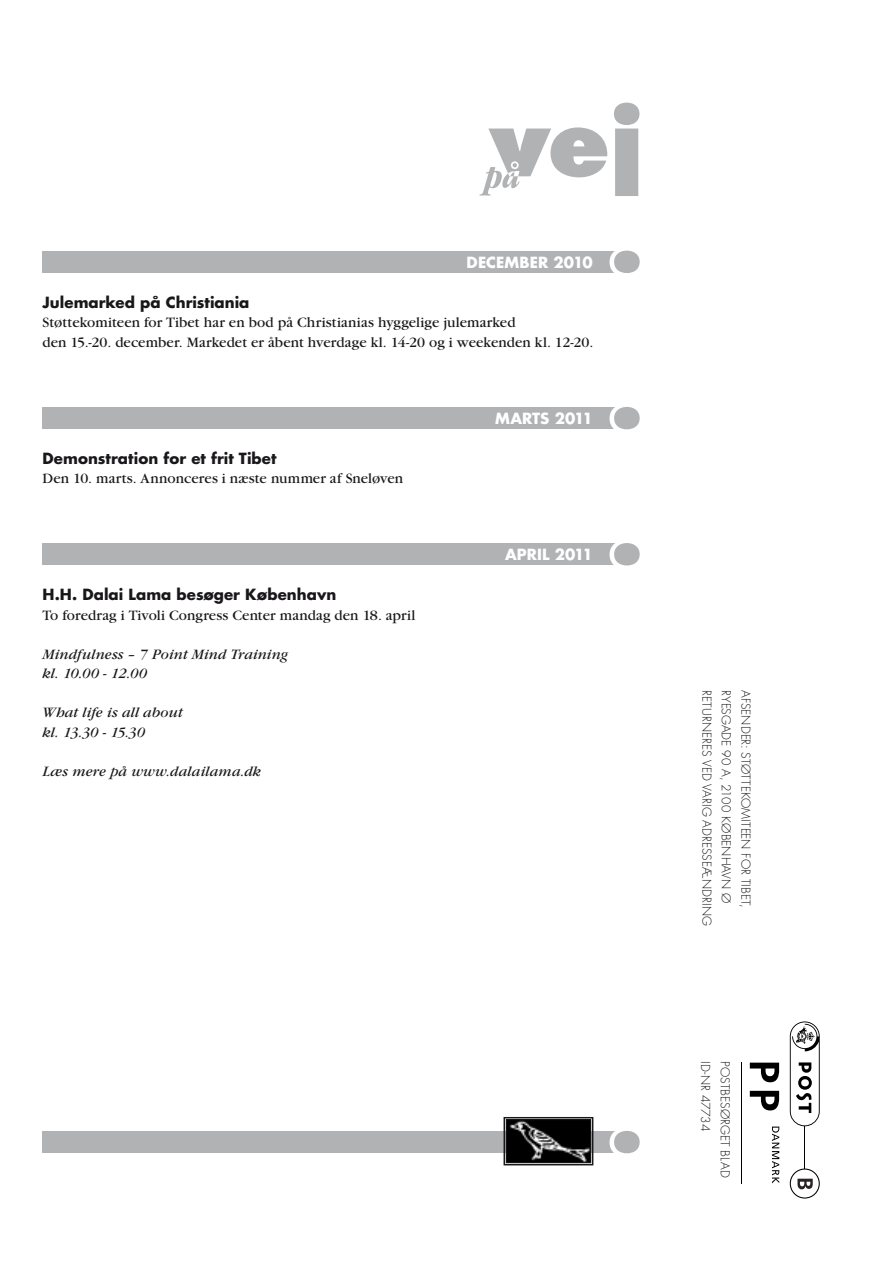
<style>
.page{position:relative;width:893px;height:1263px;background:#fff}
.page>*{position:absolute;margin:0;border:0;box-sizing:border-box;transform-origin:0 0}
.t1{font:15px/19.5px "Garamond";letter-spacing:.005em;color:#1a171b}
.t2{font:italic 15px/19.5px "Garamond";letter-spacing:.005em;color:#1a171b}
.t3{font:700 15px "Futura";letter-spacing:.005em;color:#1a171b}
.t4{font:700 15px "Futura";letter-spacing:.005em;color:#fff}
.t5{font:300 12px/19.5px "Futura";letter-spacing:.01em;color:#1a171b}
</style>
<div class="page">
<svg style="left:772px;top:1126px;width:7px;height:57px"></svg>
<hr style="left:804px;top:1126px;width:1px;height:58px;background:#000">
<hr style="left:741px;top:1062px;width:1px;height:122px;background:#000">
<svg style="left:750px;top:1063px;width:29px;height:19px"></svg>
<svg style="left:750px;top:1091px;width:29px;height:19px"></svg>
<svg style="left:790px;top:1021px;width:30px;height:105px"></svg>
<svg style="left:790px;top:1169px;width:29px;height:29px"></svg>
<div style="left:790px;top:1168px;width:30px;height:30px;border:1px solid #000;border-radius:50%"></div>
<svg style="left:797px;top:1179px;width:16px;height:10px"></svg>
<div style="left:43px;top:251px;width:584px;height:21px;background:#b1b2b4"></div>
<div style="left:609px;top:247px;width:34px;height:30px;background:#fff;border-radius:50%"></div>
<div style="left:614px;top:251px;width:26px;height:22px;background:#b1b2b4;border-radius:50%"></div>
<div style="left:43px;top:1131px;width:584px;height:22px;background:#b1b2b4"></div>
<div style="left:609px;top:1128px;width:34px;height:29px;background:#fff;border-radius:50%"></div>
<div style="left:614px;top:1131px;width:26px;height:22px;background:#b1b2b4;border-radius:50%"></div>
<svg style="left:503px;top:1117px;width:91px;height:49px"></svg>
<div style="left:43px;top:544px;width:584px;height:21px;background:#b1b2b4"></div>
<div style="left:609px;top:540px;width:34px;height:29px;background:#fff;border-radius:50%"></div>
<div style="left:614px;top:543px;width:26px;height:22px;background:#b1b2b4;border-radius:50%"></div>
<div style="left:43px;top:407px;width:584px;height:22px;background:#b1b2b4"></div>
<div style="left:609px;top:404px;width:34px;height:29px;background:#fff;border-radius:50%"></div>
<div style="left:614px;top:407px;width:26px;height:22px;background:#b1b2b4;border-radius:50%"></div>
<svg style="left:479px;top:103px;width:160px;height:93px"></svg>
<p class="t4" style="left:467px;top:252px;width:128px">December 2010</p>
<p class="t3" style="left:43px;top:291px;width:208px">Julemarked på Christiania</p>
<p class="t1" style="left:43px;top:313px;width:552px">Støttekomiteen for Tibet har en bod på Christianias hyggelige julemarked<br>den 15.-20. december. Markedet er åbent hverdage kl. 14-20 og i weekenden kl. 12-20.</p>
<p class="t3" style="left:43px;top:447px;width:236px">Demonstration for et frit Tibet</p>
<p class="t1" style="left:43px;top:469px;width:362px">Den 10. marts. Annonceres i næste nummer af Sneløven</p>
<p class="t3" style="left:43px;top:584px;width:295px">H.H. Dalai Lama besøger København</p>
<p class="t1" style="left:43px;top:605px;width:374px">To foredrag i Tivoli Congress Center mandag den 18. april</p>
<p class="t2" style="left:43px;top:644px;width:247px">Mindfulness – 7 Point Mind Training kl. 10.00 - 12.00</p>
<p class="t2" style="left:43px;top:703px;width:142px">What life is all about kl. 13.30 - 15.30</p>
<p class="t2" style="left:43px;top:761px;width:220px">Læs mere på www.dalailama.dk</p>
<p class="t4" style="left:495px;top:408px;width:99px">Marts 2011</p>
<p class="t4" style="left:505px;top:544px;width:89px">April 2011</p>
<p class="t5" style="left:755px;top:690px;width:237px;rotate:90deg">Afsender: Støttekomiteen for Tibet,<br>Ryesgade 90 A, 2100 København Ø<br>Returneres ved varig adresseændring</p>
<p class="t5" style="left:735px;top:1061px;width:117px;rotate:90deg">Postbesørget blad<br>ID-NR 47734</p>
</div>
